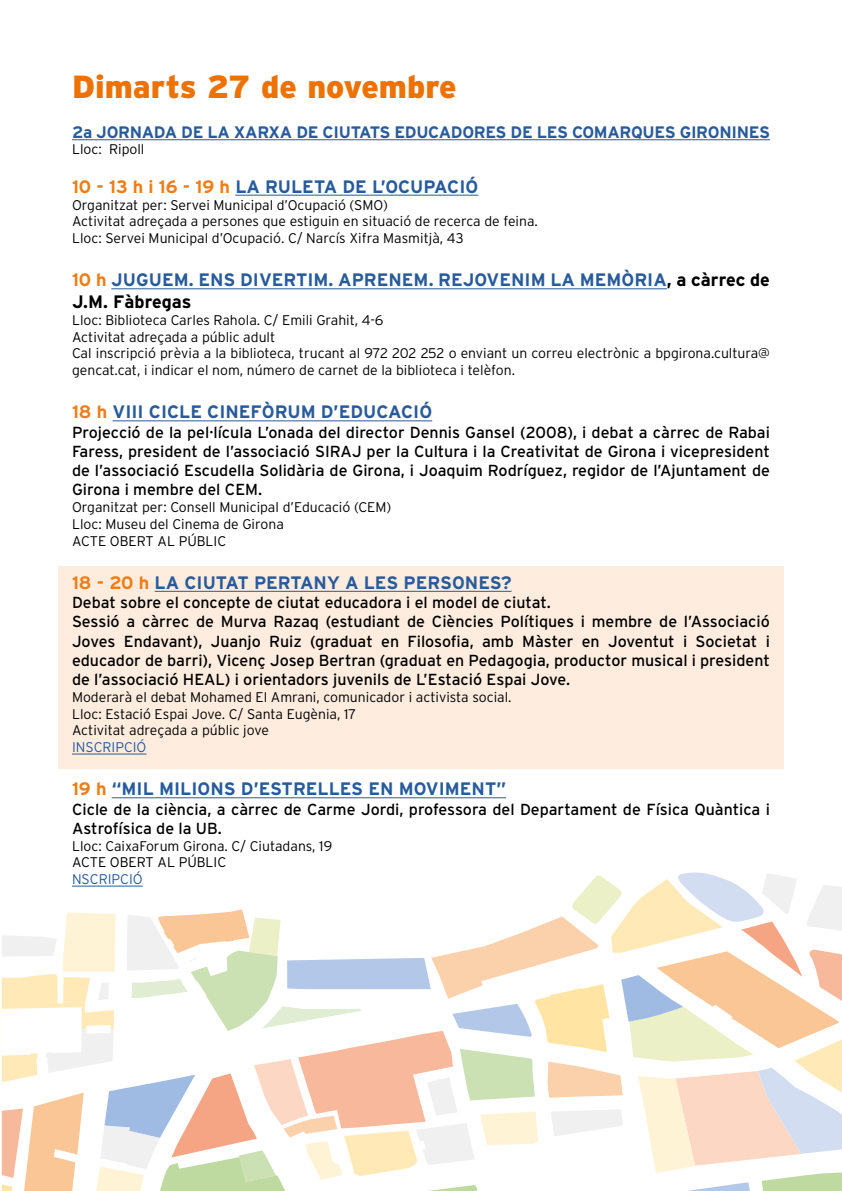
<style>
.page{position:relative;width:842px;height:1191px;background:#fff}
.page>*{position:absolute;margin:0;border:0;box-sizing:border-box;transform-origin:0 0}
.t1{font:900 32px "Interstate";color:#ee7203}
.t2{font:700 18px/21.6px "Interstate";color:#275b9b}
.t3{font:700 16.6px "Interstate";letter-spacing:-.02em;color:#275b9b}
.t4{font:16px/19.2px "Interstate";color:#000}
.t5{font:300 14px/16.8px "Interstate";color:#000}
.t6{font:300 14px "Interstate";color:#275b9b}
.s1{color:#ef7d17}
.s2{color:#000}
</style>
<div class="page">
<div style="left:58px;top:566px;width:726px;height:202px;background:#feeddf"></div>
<hr style="left:72px;top:139px;width:698px;height:1px;background:#275b9b">
<hr style="left:235px;top:195px;width:243px;height:1px;background:#275b9b">
<hr style="left:111px;top:288px;width:556px;height:1px;background:#275b9b">
<hr style="left:113px;top:420px;width:319px;height:1px;background:#275b9b">
<hr style="left:155px;top:591px;width:357px;height:1px;background:#275b9b">
<hr style="left:72px;top:753px;width:74px;height:1px;background:#275b9b">
<hr style="left:112px;top:797px;width:394px;height:1px;background:#275b9b">
<svg style="left:2px;top:872px;width:840px;height:319px"></svg>
<h1 class="t1" style="left:72px;top:68px;width:386px">Dimarts 27 de novembre</h1>
<p class="t3" style="left:72px;top:122px;width:699px">2a JORNADA DE LA XARXA DE CIUTATS EDUCADORES DE LES COMARQUES GIRONINES</p>
<p class="t5" style="left:72px;top:141px;width:74px">Lloc: Ripoll</p>
<p class="t2" style="left:72px;top:175px;width:408px"><span class="s1">10 - 13 h i 16 - 19 h</span> LA RULETA DE L’OCUPACIÓ</p>
<p class="t5" style="left:72px;top:196px;width:467px">Organitzat per: Servei Municipal d’Ocupació (SMO)<br>Activitat adreçada a persones que estiguin en situació de recerca de feina.<br>Lloc: Servei Municipal d’Ocupació. C/ Narcís Xifra Masmitjà, 43</p>
<p class="t2" style="left:72px;top:269px;width:699px"><span class="s1">10 h</span> JUGUEM. ENS DIVERTIM. APRENEM. REJOVENIM LA MEMÒRIA<span class="s2">, a càrrec de<br>J.M. Fàbregas</span></p>
<p class="t5" style="left:72px;top:311px;width:699px">Lloc: Biblioteca Carles Rahola. C/ Emili Grahit, 4-6<br>Activitat adreçada a públic adult<br>Cal inscripció prèvia a la biblioteca, trucant al 972 202 252 o enviant un correu electrònic a bpgirona.cultura@ gencat.cat, i indicar el nom, número de carnet de la biblioteca i telèfon.</p>
<p class="t2" style="left:72px;top:401px;width:362px"><span class="s1">18 h</span> VIII CICLE CINEFÒRUM D’EDUCACIÓ</p>
<p class="t4" style="left:72px;top:422px;width:699px;text-align:justify">Projecció de la pel·lícula L’onada del director Dennis Gansel (2008), i debat a càrrec de Rabai Faress, president de l’associació SIRAJ per la Cultura i la Creativitat de Girona i vicepresident de l’associació Escudella Solidària de Girona, i Joaquim Rodríguez, regidor de l’Ajuntament de Girona i membre del CEM.</p>
<p class="t5" style="left:72px;top:498px;width:321px">Organitzat per: Consell Municipal d’Educació (CEM)<br>Lloc: Museu del Cinema de Girona<br>ACTE OBERT AL PÚBLIC</p>
<p class="t2" style="left:72px;top:571px;width:441px"><span class="s1">18 - 20 h</span> LA CIUTAT PERTANY A LES PERSONES?</p>
<p class="t4" style="left:72px;top:593px;width:699px">Debat sobre el concepte de ciutat educadora i el model de ciutat.<br>Sessió a càrrec de Murva Razaq (estudiant de Ciències Polítiques i membre de l’Associació Joves Endavant), Juanjo Ruiz (graduat en Filosofia, amb Màster en Joventut i Societat i educador de barri), Vicenç Josep Bertran (graduat en Pedagogia, productor musical i president de l’associació HEAL) i orientadors juvenils de L’Estació Espai Jove.</p>
<p class="t5" style="left:72px;top:688px;width:441px">Moderarà el debat Mohamed El Amrani, comunicador i activista social.<br>Lloc: Estació Espai Jove. C/ Santa Eugènia, 17<br>Activitat adreçada a públic jove</p>
<p class="t6" style="left:72px;top:739px;width:76px">INSCRIPCIÓ</p>
<p class="t2" style="left:72px;top:778px;width:436px"><span class="s1">19 h</span> “MIL MILIONS D’ESTRELLES EN MOVIMENT”</p>
<p class="t4" style="left:72px;top:799px;width:699px">Cicle de la ciència, a càrrec de Carme Jordi, professora del Departament de Física Quàntica i<br>Astrofísica de la UB.</p>
<p class="t5" style="left:72px;top:837px;width:262px">Lloc: CaixaForum Girona. C/ Ciutadans, 19<br>ACTE OBERT AL PÚBLIC</p>
<p class="t6" style="left:72px;top:871px;width:72px">NSCRIPCIÓ</p>
</div>
